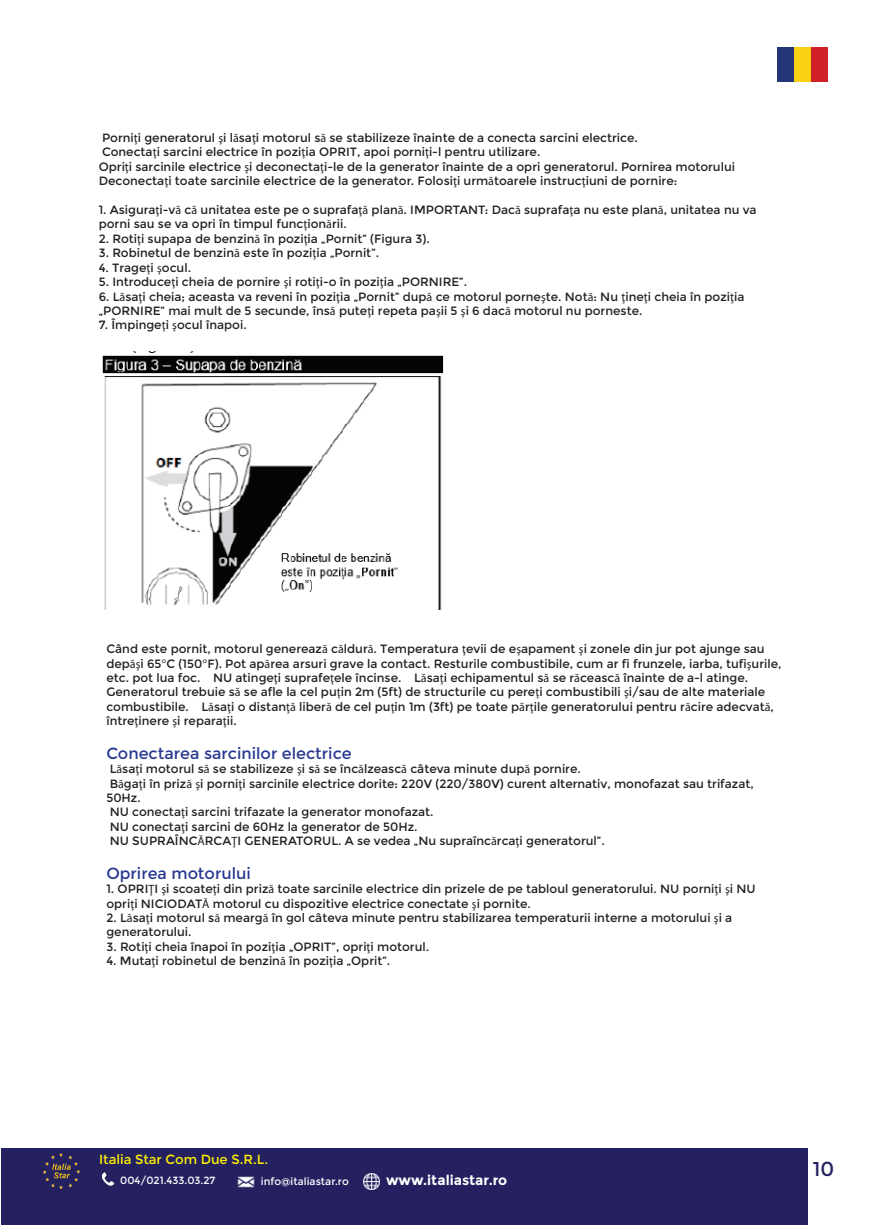
<style>
.page{position:relative;width:874px;height:1225px;background:#fff}
.page>*{position:absolute;margin:0;border:0;box-sizing:border-box;transform-origin:0 0}
.t1{font:20px "Montserrat";color:#252161}
.t2{font:16px "Montserrat";color:#283890}
.t3{font:700 13.8px "Montserrat";color:#fff}
.t4{font:13.2px "Montserrat";color:#fff101}
.t5{font:12px/14.4px "Montserrat";color:#231f20}
.t6{font:10.4px "Montserrat";color:#fff}
.s1{font-family:"Myriad Pro"}
</style>
<div class="page">
<div style="left:1px;top:1149px;width:806px;height:76px;background:#252161"></div>
<img style="left:44px;top:1153px;width:36px;height:35px">
<svg style="left:101px;top:1172px;width:13px;height:13px"></svg>
<img style="left:237px;top:1176px;width:18px;height:12px">
<img style="left:363px;top:1173px;width:16px;height:16px">
<img style="left:777px;top:48px;width:50px;height:33px">
<img style="left:102px;top:352px;width:342px;height:257px">
<p class="t5" style="left:99px;top:131px;width:637px">Porni<span class="s1">ţ</span>i generatorul <span class="s1">ş</span>i l<span class="s1">ă</span>sa<span class="s1">ţ</span>i motorul s<span class="s1">ă</span> se stabilizeze înainte de a conecta sarcini electrice.<br>Conecta<span class="s1">ţ</span>i sarcini electrice în pozi<span class="s1">ţ</span>ia OPRIT, apoi porni<span class="s1">ţ</span>i-l pentru utilizare.<br>Opri<span class="s1">ţ</span>i sarcinile electrice <span class="s1">ş</span>i deconecta<span class="s1">ţ</span>i-le de la generator înainte de a opri generatorul. Pornirea motorului Deconecta<span class="s1">ţ</span>i toate sarcinile electrice de la generator. Folosi<span class="s1">ţ</span>i urm<span class="s1">ă</span>toarele instruc<span class="s1">ţ</span>iuni de pornire:</p>
<p class="t5" style="left:99px;top:203px;width:659px">1. Asigura<span class="s1">ţ</span>i-v<span class="s1">ă</span> c<span class="s1">ă</span> unitatea este pe o suprafa<span class="s1">ţă</span> plan<span class="s1">ă</span>. IMPORTANT: Dac<span class="s1">ă</span> suprafa<span class="s1">ţ</span>a nu este plan<span class="s1">ă</span>, unitatea nu va porni sau se va opri în timpul func<span class="s1">ţ</span>ion<span class="s1">ă</span>rii.</p>
<p class="t5" style="left:99px;top:232px;width:332px">2. Roti<span class="s1">ţ</span>i supapa de benzin<span class="s1">ă</span> în pozi<span class="s1">ţ</span>ia „Pornit” (Figura 3).</p>
<p class="t5" style="left:99px;top:246px;width:282px">3. Robinetul de benzin<span class="s1">ă</span> este în pozi<span class="s1">ţ</span>ia „Pornit”.</p>
<p class="t5" style="left:99px;top:260px;width:94px">4. Trage<span class="s1">ţ</span>i <span class="s1">ş</span>ocul.</p>
<p class="t5" style="left:99px;top:275px;width:369px">5. Introduce<span class="s1">ţ</span>i cheia de pornire <span class="s1">ş</span>i roti<span class="s1">ţ</span>i-o în pozi<span class="s1">ţ</span>ia „PORNIRE”.</p>
<p class="t5" style="left:99px;top:289px;width:647px">6. L<span class="s1">ă</span>sa<span class="s1">ţ</span>i cheia; aceasta va reveni în pozi<span class="s1">ţ</span>ia „Pornit” dup<span class="s1">ă</span> ce motorul porne<span class="s1">ş</span>te. Not<span class="s1">ă</span>: Nu <span class="s1">ţ</span>ine<span class="s1">ţ</span>i cheia în pozi<span class="s1">ţ</span>ia „PORNIRE” mai mult de 5 secunde, îns<span class="s1">ă</span> pute<span class="s1">ţ</span>i repeta pa<span class="s1">ş</span>ii 5 <span class="s1">ş</span>i 6 dac<span class="s1">ă</span> motorul nu porneste.</p>
<p class="t5" style="left:99px;top:318px;width:149px">7. Împinge<span class="s1">ţ</span>i <span class="s1">ş</span>ocul înapoi.</p>
<p class="t5" style="left:106px;top:642px;width:676px">Când este pornit, motorul genereaz<span class="s1">ă</span> c<span class="s1">ă</span>ldur<span class="s1">ă</span>. Temperatura <span class="s1">ţ</span>evii de e<span class="s1">ş</span>apament <span class="s1">ş</span>i zonele din jur pot ajunge sau dep<span class="s1">ăş</span>i 65°C (150°F). Pot ap<span class="s1">ă</span>rea arsuri grave la contact. Resturile combustibile, cum ar fi frunzele, iarba, tufi<span class="s1">ş</span>urile, etc. pot lua foc. NU atinge<span class="s1">ţ</span>i suprafe<span class="s1">ţ</span>ele încinse. L<span class="s1">ă</span>sa<span class="s1">ţ</span>i echipamentul s<span class="s1">ă</span> se r<span class="s1">ă</span>ceasc<span class="s1">ă</span> înainte de a-l atinge.<br>Generatorul trebuie s<span class="s1">ă</span> se afle la cel pu<span class="s1">ţ</span>in 2m (5ft) de structurile cu pere<span class="s1">ţ</span>i combustibili <span class="s1">ş</span>i/sau de alte materiale combustibile. L<span class="s1">ă</span>sa<span class="s1">ţ</span>i o distan<span class="s1">ţă</span> liber<span class="s1">ă</span> de cel pu<span class="s1">ţ</span>in 1m (3ft) pe toate p<span class="s1">ă</span>r<span class="s1">ţ</span>ile generatorului pentru r<span class="s1">ă</span>cire adecvat<span class="s1">ă</span>, între<span class="s1">ţ</span>inere <span class="s1">ş</span>i repara<span class="s1">ţ</span>ii.</p>
<h2 class="t2" style="left:106px;top:744px;width:247px">Conectarea sarcinilor electrice</h2>
<p class="t5" style="left:106px;top:762px;width:648px">L<span class="s1">ă</span>sa<span class="s1">ţ</span>i motorul s<span class="s1">ă</span> se stabilizeze <span class="s1">ş</span>i s<span class="s1">ă</span> se înc<span class="s1">ă</span>lzeasc<span class="s1">ă</span> câteva minute dup<span class="s1">ă</span> pornire.<br>B<span class="s1">ă</span>ga<span class="s1">ţ</span>i în priz<span class="s1">ă ş</span>i porni<span class="s1">ţ</span>i sarcinile electrice dorite: 220V (220/380V) curent alternativ, monofazat sau trifazat, 50Hz.<br>NU conecta<span class="s1">ţ</span>i sarcini trifazate la generator monofazat.<br>NU conecta<span class="s1">ţ</span>i sarcini de 60Hz la generator de 50Hz.<br>NU SUPRAÎNC<span class="s1">Ă</span>RCA<span class="s1">Ţ</span>I GENERATORUL. A se vedea „Nu supraînc<span class="s1">ă</span>rca<span class="s1">ţ</span>i generatorul”.</p>
<h2 class="t2" style="left:106px;top:864px;width:146px">Oprirea motorului</h2>
<p class="t5" style="left:106px;top:882px;width:650px">1. OPRI<span class="s1">Ţ</span>I <span class="s1">ş</span>i scoate<span class="s1">ţ</span>i din priz<span class="s1">ă</span> toate sarcinile electrice din prizele de pe tabloul generatorului. NU porni<span class="s1">ţ</span>i <span class="s1">ş</span>i NU opri<span class="s1">ţ</span>i NICIODAT<span class="s1">Ă</span> motorul cu dispozitive electrice conectate <span class="s1">ş</span>i pornite.</p>
<p class="t5" style="left:106px;top:910px;width:627px">2. L<span class="s1">ă</span>sa<span class="s1">ţ</span>i motorul s<span class="s1">ă</span> mearg<span class="s1">ă</span> în gol câteva minute pentru stabilizarea temperaturii interne a motorului <span class="s1">ş</span>i a generatorului.</p>
<p class="t5" style="left:106px;top:939px;width:324px">3. Roti<span class="s1">ţ</span>i cheia înapoi în pozi<span class="s1">ţ</span>ia „OPRIT”, opri<span class="s1">ţ</span>i motorul.</p>
<p class="t5" style="left:106px;top:954px;width:285px">4. Muta<span class="s1">ţ</span>i robinetul de benzin<span class="s1">ă</span> în pozi<span class="s1">ţ</span>ia „Oprit”.</p>
<p class="t4" style="left:99px;top:1152px;width:170px">Italia Star Com Due S.R.L.</p>
<p class="t6" style="left:120px;top:1174px;width:97px">004/021.433.03.27</p>
<p class="t6" style="left:261px;top:1175px;width:89px">info@italiastar.ro</p>
<p class="t3" style="left:386px;top:1171px;width:123px">www.italiastar.ro</p>
<h1 class="t1" style="left:812px;top:1157px;width:23px">10</h1>
</div>
